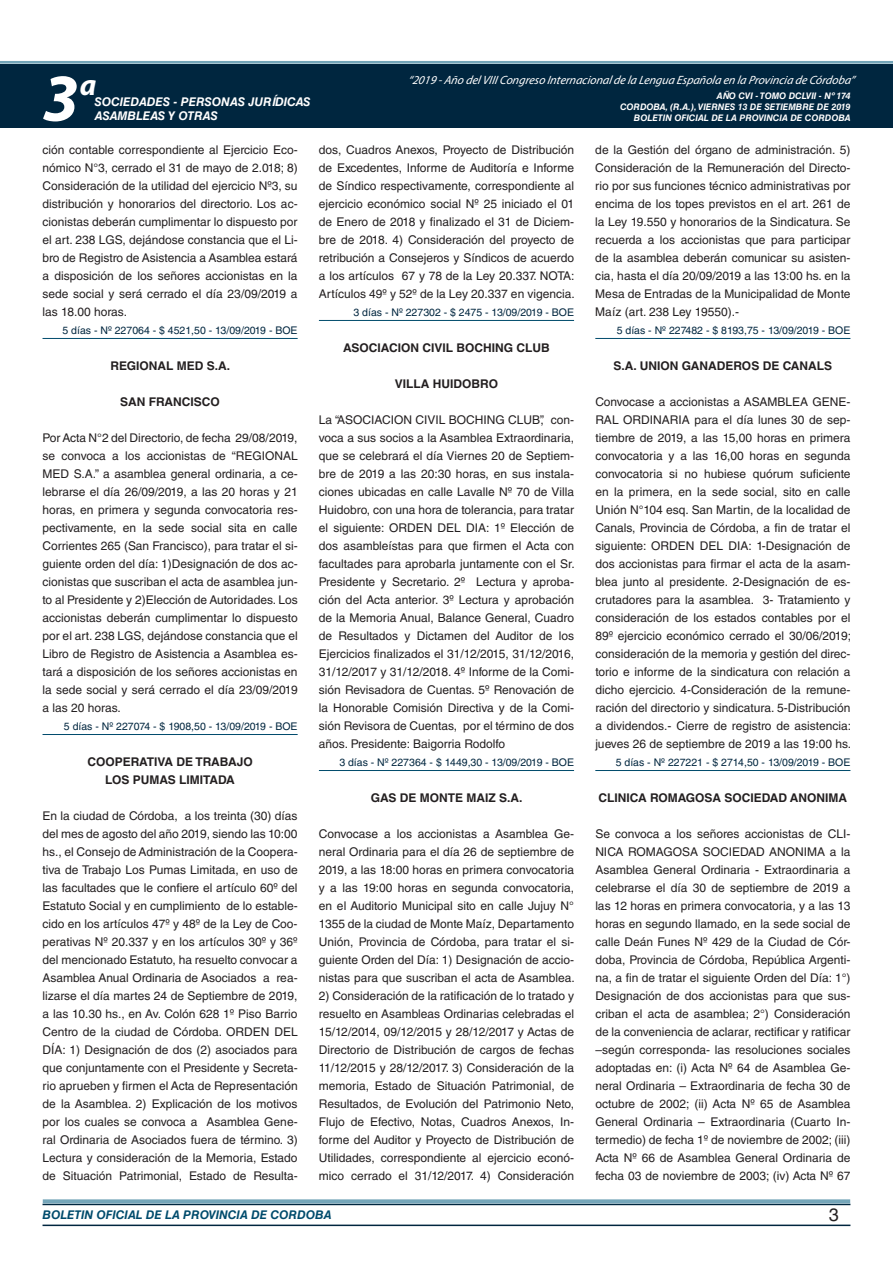
<style>
.page{position:relative;width:893px;height:1263px;background:#fff}
.page>*{position:absolute;margin:0;border:0;box-sizing:border-box;transform-origin:0 0}
.t1{font:italic 700 67.5px "Myriad Pro";color:#fff}
.t2{font:italic 700 30px "Myriad Pro";color:#fff}
.t3{font:18px "Helvetica LT Std";color:#231f20}
.t4{font:12px/18px "Helvetica LT Std";color:#231f20;text-align:justify}
.t5{font:700 12px/18px "Helvetica LT Std";color:#231f20}
.t6{font:italic 12px "Myriad Pro";color:#fff}
.t7{font:italic 700 12px "Helvetica LT Std";color:#fff}
.t8{font:italic 700 12px "Helvetica LT Std";color:#004b6c}
.t9{font:10.5px "Helvetica LT Std";color:#00263f}
.t10{font:italic 700 9px/10.8px "Helvetica LT Std";color:#fff;text-align:right}
</style>
<div class="page">
<div style="left:0;top:61px;width:893px;height:6px;background:#fff;opacity:.75"></div>
<div style="left:0;top:64px;width:893px;height:64px;background:#00263f"></div>
<hr style="left:43px;top:1224px;width:807px;height:2px;background:#00263f">
<div style="left:42px;top:1198px;width:809px;height:8px;background:#fff;opacity:.75"></div>
<hr style="left:43px;top:338px;width:255px;height:1px;background:#004b6c">
<hr style="left:43px;top:734px;width:255px;height:1px;background:#004b6c">
<hr style="left:319px;top:320px;width:255px;height:1px;background:#004b6c">
<hr style="left:319px;top:770px;width:255px;height:1px;background:#004b6c">
<hr style="left:595px;top:338px;width:255px;height:1px;background:#004b6c">
<hr style="left:595px;top:770px;width:255px;height:1px;background:#004b6c">
<h2 class="t2" style="left:80px;top:66px;width:18px">a</h2>
<p class="t6" style="left:408px;top:72px;width:448px">“2019 -Año delVIIICongreso Internacionalde la Lengua Esp añola en la Provincia de Córdoba”</p>
<h1 class="t1" style="left:43px;top:54px;width:38px">3</h1>
<p class="t10" style="left:620px;top:91px;width:232px">AÑO CVI - TOMO DCLVII - Nº 174<br>CORDOBA, (R.A.), VIERNES 13 DE SETIEMBRE DE 2019<br>BOLETIN OFICIAL DE LA PROVINCIA DE CORDOBA</p>
<p class="t7" style="left:95px;top:94px;width:217px">SOCIEDADES - PERSONAS JURÍDICAS</p>
<p class="t7" style="left:95px;top:109px;width:125px">ASAMBLEAS Y OTRAS</p>
<p class="t4" style="left:43px;top:141px;width:257px">ción contable correspondiente al Ejercicio Eco&shy;nómico N°3, cerrado el 31 de mayo de 2.018; 8)<br>Consideración de la utilidad del ejercicio Nº3, su distribución y honorarios del directorio. Los ac&shy;cionistas deberán cumplimentar lo dispuesto por el art. 238 LGS, dejándose constancia que el Li&shy;bro de Registro de Asistencia a Asamblea estará a disposición de los señores accionistas en la sede social y será cerrado el día 23/09/2019 a las 18.00 horas.</p>
<p class="t9" style="left:63px;top:324px;width:237px">5 días - Nº 227064 - $ 4521,50 - 13/09/2019 - BOE</p>
<p class="t5" style="left:110px;top:356px;width:121px">REGIONAL MED S.A.</p>
<p class="t5" style="left:120px;top:392px;width:101px">SAN FRANCISCO</p>
<p class="t4" style="left:43px;top:429px;width:257px">Por Acta N°2 del Directorio, de fecha 29/08/2019, se convoca a los accionistas de “REGIONAL MED S.A.” a asamblea general ordinaria, a ce&shy;lebrarse el día 26/09/2019, a las 20 horas y 21 horas, en primera y segunda convocatoria res&shy;pectivamente, en la sede social sita en calle Corrientes 265 (San Francisco), para tratar el si&shy;guiente orden del día: 1)Designación de dos ac&shy;cionistas que suscriban el acta de asamblea jun&shy;to al Presidente y 2)Elección de Autoridades. Los accionistas deberán cumplimentar lo dispuesto por el art. 238 LGS, dejándose constancia que el Libro de Registro de Asistencia a Asamblea es&shy;tará a disposición de los señores accionistas en la sede social y será cerrado el día 23/09/2019 a las 20 horas.</p>
<p class="t9" style="left:64px;top:720px;width:235px">5 días - Nº 227074 - $ 1908,50 - 13/09/2019 - BOE</p>
<p class="t5" style="left:88px;top:752px;width:18px">COOPERATIVA</p>
<p class="t5" style="left:105px;top:752px;width:107px;text-indent:71px">DE TRABAJO<br>LOS PUMAS LIMITADA</p>
<p class="t4" style="left:43px;top:807px;width:257px">En la ciudad de Córdoba, a los treinta (30) días del mes de agosto del año 2019, siendo las 10:00 hs., el Consejo de Administración de la Coopera&shy;tiva de Trabajo Los Pumas Limitada, en uso de las facultades que le confiere el artículo 60º del Estatuto Social y en cumplimiento de lo estable&shy;cido en los artículos 47º y 48º de la Ley de Coo&shy;perativas Nº 20.337 y en los artículos 30º y 36º del mencionado Estatuto, ha resuelto convocar a Asamblea Anual Ordinaria de Asociados a rea&shy;lizarse el día martes 24 de Septiembre de 2019, a las 10.30 hs., en Av. Colón 628 1º Piso Barrio Centro de la ciudad de Córdoba. ORDEN DEL DÍA: 1) Designación de dos (2) asociados para que conjuntamente con el Presidente y Secreta&shy;rio aprueben y firmen el Acta de Representación de la Asamblea. 2) Explicación de los motivos por los cuales se convoca a Asamblea Gene&shy;ral Ordinaria de Asociados fuera de término. 3)<br>Lectura y consideración de la Memoria, Estado de Situación Patrimonial, Estado de Resulta-</p>
<p class="t4" style="left:319px;top:141px;width:257px">dos, Cuadros Anexos, Proyecto de Distribución de Excedentes, Informe de Auditoría e Informe de Síndico respectivamente, correspondiente al ejercicio económico social Nº 25 iniciado el 01 de Enero de 2018 y finalizado el 31 de Diciem&shy;bre de 2018. 4) Consideración del proyecto de retribución a Consejeros y Síndicos de acuerdo a los artículos 67 y 78 de la Ley 20.337. NOTA:<br>Artículos 49º y 52º de la Ley 20.337 en vigencia.</p>
<p class="t9" style="left:354px;top:306px;width:222px">3 días - Nº 227302 - $ 2475 - 13/09/2019 - BOE</p>
<p class="t5" style="left:343px;top:338px;width:208px">ASOCIACION CIVIL BOCHING CLUB</p>
<p class="t5" style="left:395px;top:374px;width:105px">VILLA HUIDOBRO</p>
<p class="t4" style="left:319px;top:411px;width:257px">La “ASOCIACION CIVIL BOCHING CLUB”, con&shy;voca a sus socios a la Asamblea Extraordinaria, que se celebrará el día Viernes 20 de Septiem&shy;bre de 2019 a las 20:30 horas, en sus instala&shy;ciones ubicadas en calle Lavalle Nº 70 de Villa Huidobro, con una hora de tolerancia, para tratar el siguiente: ORDEN DEL DIA: 1º Elección de dos asambleístas para que firmen el Acta con facultades para aprobarla juntamente con el Sr.<br>Presidente y Secretario. 2º Lectura y aproba&shy;ción del Acta anterior. 3º Lectura y aprobación de la Memoria Anual, Balance General, Cuadro de Resultados y Dictamen del Auditor de los Ejercicios finalizados el 31/12/2015, 31/12/2016, 31/12/2017 y 31/12/2018. 4º Informe de la Comi&shy;sión Revisadora de Cuentas. 5º Renovación de la Honorable Comisión Directiva y de la Comi&shy;sión Revisora de Cuentas, por el término de dos años. Presidente: Baigorria Rodolfo</p>
<p class="t9" style="left:339px;top:756px;width:236px">3 días - Nº 227364 - $ 1449,30 - 13/09/2019 - BOE</p>
<p class="t5" style="left:371px;top:788px;width:153px">GAS DE MONTE MAIZ S.A.</p>
<p class="t4" style="left:319px;top:825px;width:257px">Convocase a los accionistas a Asamblea Ge&shy;neral Ordinaria para el día 26 de septiembre de 2019, a las 18:00 horas en primera convocatoria y a las 19:00 horas en segunda convocatoria, en el Auditorio Municipal sito en calle Jujuy N° 1355 de la ciudad de Monte Maíz, Departamento Unión, Provincia de Córdoba, para tratar el si&shy;guiente Orden del Día: 1) Designación de accio&shy;nistas para que suscriban el acta de Asamblea.</p>
<p class="t4" style="left:319px;top:987px;width:257px">2) Consideración de la ratificación de lo tratado y resuelto en Asambleas Ordinarias celebradas el 15/12/2014, 09/12/2015 y 28/12/2017 y Actas de Directorio de Distribución de cargos de fechas 11/12/2015 y 28/12/2017. 3) Consideración de la memoria, Estado de Situación Patrimonial, de Resultados, de Evolución del Patrimonio Neto, Flujo de Efectivo, Notas, Cuadros Anexos, In&shy;forme del Auditor y Proyecto de Distribución de Utilidades, correspondiente al ejercicio econó&shy;mico cerrado el 31/12/2017. 4) Consideración</p>
<p class="t4" style="left:595px;top:141px;width:257px">de la Gestión del órgano de administración. 5)<br>Consideración de la Remuneración del Directo&shy;rio por sus funciones técnico administrativas por encima de los topes previstos en el art. 261 de la Ley 19.550 y honorarios de la Sindicatura. Se recuerda a los accionistas que para participar de la asamblea deberán comunicar su asisten&shy;cia, hasta el día 20/09/2019 a las 13:00 hs. en la Mesa de Entradas de la Municipalidad de Monte Maíz (art. 238 Ley 19550).-</p>
<p class="t9" style="left:617px;top:324px;width:235px">5 días - Nº 227482 - $ 8193,75 - 13/09/2019 - BOE</p>
<p class="t5" style="left:614px;top:356px;width:219px">S.A. UNION GANADEROS DE CANALS</p>
<p class="t4" style="left:595px;top:393px;width:257px">Convocase a accionistas a ASAMBLEA GENE-RAL ORDINARIA para el día lunes 30 de sep&shy;tiembre de 2019, a las 15,00 horas en primera convocatoria y a las 16,00 horas en segunda convocatoria si no hubiese quórum suficiente en la primera, en la sede social, sito en calle Unión N°104 esq. San Martin, de la localidad de Canals, Provincia de Córdoba, a fin de tratar el siguiente: ORDEN DEL DIA: 1-Designación de dos accionistas para firmar el acta de la asam&shy;blea junto al presidente. 2-Designación de es&shy;crutadores para la asamblea. 3- Tratamiento y consideración de los estados contables por el 89º ejercicio económico cerrado el 30/06/2019; consideración de la memoria y gestión del direc&shy;torio e informe de la sindicatura con relación a dicho ejercicio. 4-Consideración de la remune&shy;ración del directorio y sindicatura. 5-Distribución a dividendos.- Cierre de registro de asistencia: jueves 26 de septiembre de 2019 a las 19:00 hs.</p>
<p class="t9" style="left:616px;top:756px;width:236px">5 días - Nº 227221 - $ 2714,50 - 13/09/2019 - BOE</p>
<p class="t5" style="left:598px;top:788px;width:250px">CLINICA ROMAGOSA SOCIEDAD ANONIMA</p>
<p class="t4" style="left:595px;top:825px;width:257px">Se convoca a los señores accionistas de CLI-NICA ROMAGOSA SOCIEDAD ANONIMA a la Asamblea General Ordinaria - Extraordinaria a celebrarse el día 30 de septiembre de 2019 a las 12 horas en primera convocatoria, y a las 13 horas en segundo llamado, en la sede social de calle Deán Funes Nº 429 de la Ciudad de Cór&shy;doba, Provincia de Córdoba, República Argenti&shy;na, a fin de tratar el siguiente Orden del Día: 1°)<br>Designación de dos accionistas para que sus&shy;criban el acta de asamblea; 2°) Consideración de la conveniencia de aclarar, rectificar y ratificar –según corresponda- las resoluciones sociales adoptadas en: (i) Acta Nº 64 de Asamblea Ge&shy;neral Ordinaria – Extraordinaria de fecha 30 de octubre de 2002; (ii) Acta Nº 65 de Asamblea General Ordinaria – Extraordinaria (Cuarto In&shy;termedio) de fecha 1º de noviembre de 2002; (iii)<br>Acta Nº 66 de Asamblea General Ordinaria de fecha 03 de noviembre de 2003; (iv) Acta Nº 67</p>
<p class="t8" style="left:43px;top:1208px;width:290px">BOLETIN OFICIAL DE LA PROVINCIA DE CORDOBA</p>
<h3 class="t3" style="left:829px;top:1204px;width:12px">3</h3>
</div>
